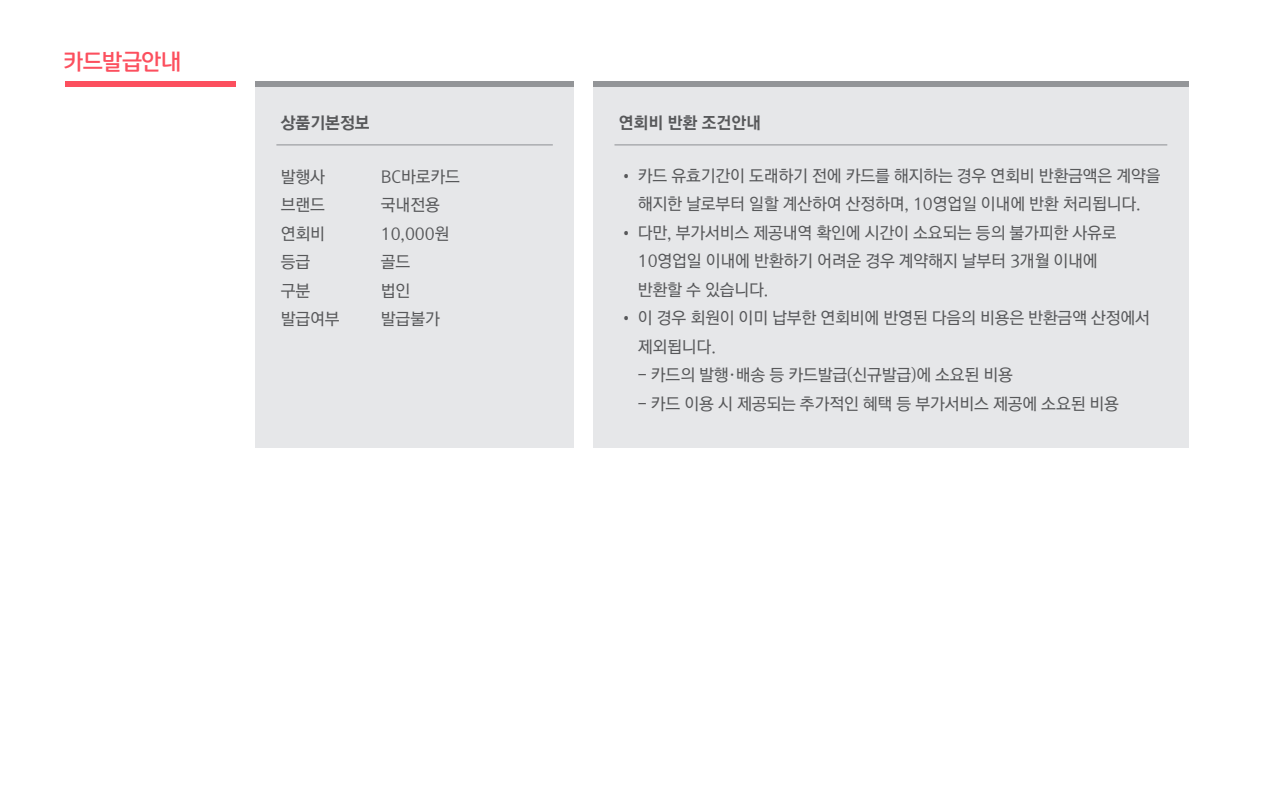
<style>
.page{position:relative;width:1263px;height:787px;background:#fff}
.page>*{position:absolute;margin:0;border:0;box-sizing:border-box;transform-origin:0 0}
.t1{font:21px "NOVAOTF Bold";color:#fc4f5e}
.t2{font:16.5px/28.5px "Rix Go PM";letter-spacing:-.01em;color:#57585a}
.t3{font:16.5px "Rix Go PEB";color:#57585a}
</style>
<div class="page">
<div style="left:255px;top:82px;width:319px;height:365px;background:#e6e7e9"></div>
<div style="left:255px;top:82px;width:319px;height:5px;background:#939598"></div>
<div style="left:66px;top:82px;width:170px;height:5px;background:#fc4f5e"></div>
<div style="left:593px;top:82px;width:595px;height:365px;background:#e6e7e9"></div>
<div style="left:593px;top:82px;width:595px;height:5px;background:#939598"></div>
<hr style="left:276px;top:144px;width:277px;height:1px;background:#939598">
<hr style="left:614px;top:144px;width:553px;height:1px;background:#939598">
<p class="t1" style="left:64px;top:48px;width:119px">카드발급안내</p>
<p class="t3" style="left:281px;top:114px;width:91px">상품기본정보</p>
<p class="t2" style="left:281px;top:163px;width:60px">발행사 브랜드 연회비 등급 구분 발급여부</p>
<p class="t2" style="left:381px;top:163px;width:81px">BC바로카드 국내전용<br>10,000원 골드<br>법인 발급불가</p>
<p class="t3" style="left:619px;top:114px;width:144px">연회비 반환 조건안내</p>
<p class="t2" style="left:619px;top:162px;width:543px;text-align:center">• 카드 유효기간이 도래하기 전에 카드를 해지하는 경우 연회비 반환금액은 계약을 해지한 날로부터 일할 계산하여 산정하며, 10영업일 이내에 반환 처리됩니다.</p>
<p class="t2" style="left:638px;top:219px;width:480px;text-indent:-19px">• 다만, 부가서비스 제공내역 확인에 시간이 소요되는 등의 불가피한 사유로<br>10영업일 이내에 반환하기 어려운 경우 계약해지 날부터 3개월 이내에 반환할 수 있습니다.</p>
<p class="t2" style="left:638px;top:304px;width:514px;text-indent:-19px">• 이 경우 회원이 이미 납부한 연회비에 반영된 다음의 비용은 반환금액 산정에서 제외됩니다.</p>
<p class="t2" style="left:638px;top:361px;width:377px">- 카드의 발행·배송 등 카드발급(신규발급)에 소요된 비용</p>
<p class="t2" style="left:638px;top:390px;width:483px">- 카드 이용 시 제공되는 추가적인 혜택 등 부가서비스 제공에 소요된 비용</p>
</div>
